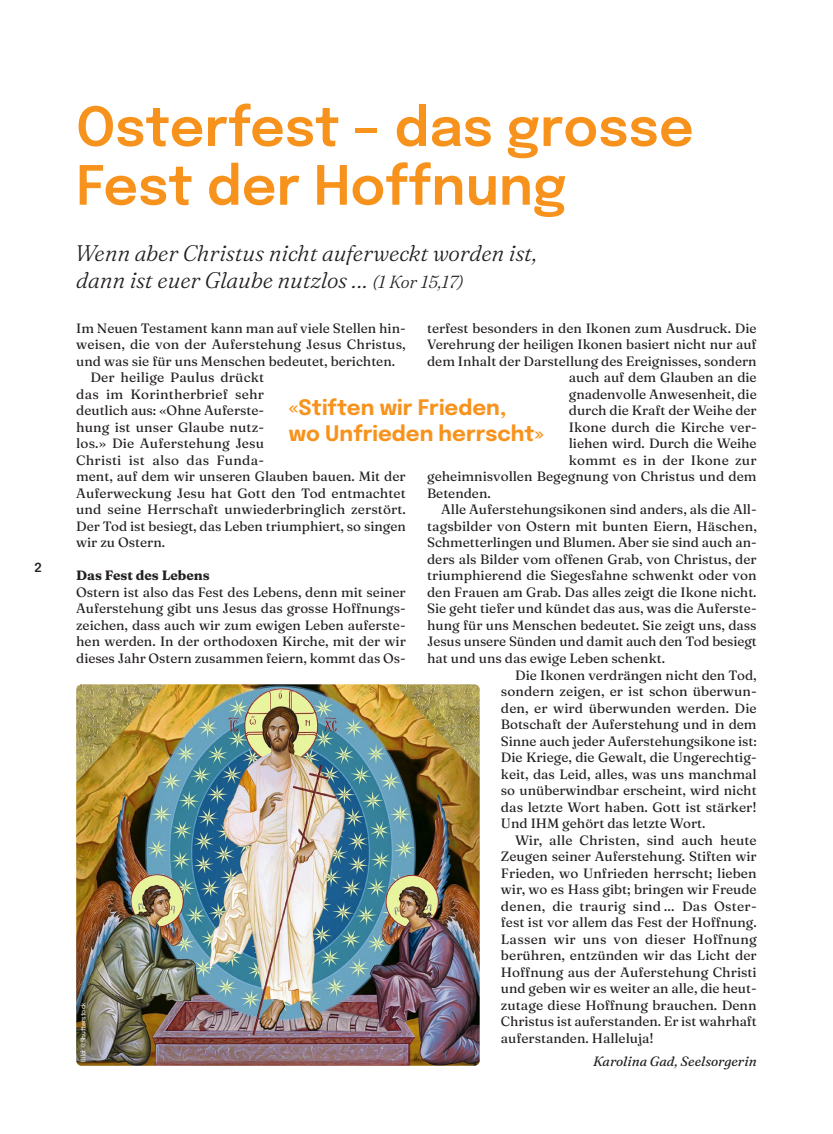
<style>
.page{position:relative;width:833px;height:1134px;background:#fff}
.page>*{position:absolute;margin:0;border:0;box-sizing:border-box;transform-origin:0 0}
.t1{font:600 53.75px/58.8px "Epilogue";color:#f7931d}
.t2{font:italic 300 22.5px/27.5px "Fraunces 9 pt";letter-spacing:-.01em;color:#231f20}
.t3{font:700 21.25px/26.2px "Epilogue";color:#f7931d}
.t4{font:13.5px/16.5px "Fraunces 9 pt";color:#231f20;text-align:justify}
.t5{font:13.5px "Fraunces 9 pt";letter-spacing:.02em;color:#231f20}
.t6{font:italic 13.5px "Fraunces 9 pt";color:#231f20}
.t7{font:700 13.5px "Fraunces 9 pt";color:#231f20}
.t8{font:600 12.5px "Epilogue";color:#231f20}
.t9{font:6.25px "Epilogue";letter-spacing:-.005em;color:#fff}
.s1{font-size:17.5px}
</style>
<div class="page">
<img style="left:76px;top:684px;width:404px;height:382px">
<p class="t8" style="left:34px;top:558px;width:9px">2</p>
<h1 class="t1" style="left:76px;top:94px;width:619px">Osterfest – das grosse<br>Fest der Hoffnung</h1>
<h2 class="t2" style="left:75px;top:237px;width:463px">Wenn aber Christus nicht auferweckt worden ist, dann ist euer Glaube nutzlos … <span class="s1">(1 Kor 15,17)</span></h2>
<p class="t4" style="left:427px;top:319px;width:331px">terfest besonders in den Ikonen zum Ausdruck. Die</p>
<p class="t4" style="left:427px;top:336px;width:331px">Verehrung der heiligen Ikonen basiert nicht nur auf</p>
<p class="t4" style="left:427px;top:352px;width:331px">dem Inhalt der Darstellung des Ereignisses, sondern</p>
<p class="t4" style="left:569px;top:369px;width:189px">auch auf dem Glauben an die</p>
<p class="t4" style="left:569px;top:385px;width:189px">gnadenvolle Anwesenheit, die</p>
<p class="t4" style="left:569px;top:402px;width:189px">durch die Kraft der Weihe der</p>
<p class="t4" style="left:569px;top:418px;width:189px">Ikone durch die Kirche ver-</p>
<p class="t4" style="left:569px;top:435px;width:189px">liehen wird. Durch die Weihe</p>
<p class="t5" style="left:569px;top:450px;width:189px">kommt es in der Ikone zur</p>
<p class="t4" style="left:427px;top:468px;width:331px">geheimnisvollen Begegnung von Christus und dem</p>
<p class="t4" style="left:427px;top:484px;width:65px">Betenden.</p>
<p class="t4" style="left:441px;top:501px;width:317px">Alle Auferstehungsikonen sind anders, als die All-</p>
<p class="t4" style="left:427px;top:517px;width:331px">tagsbilder von Ostern mit bunten Eiern, Häschen,</p>
<p class="t4" style="left:427px;top:534px;width:331px">Schmetterlingen und Blumen. Aber sie sind auch an-</p>
<p class="t4" style="left:427px;top:550px;width:331px">ders als Bilder vom offenen Grab, von Christus, der</p>
<p class="t4" style="left:427px;top:567px;width:331px">triumphierend die Siegesfahne schwenkt oder von</p>
<p class="t4" style="left:427px;top:583px;width:331px">den Frauen am Grab. Das alles zeigt die Ikone nicht.</p>
<p class="t4" style="left:427px;top:600px;width:331px">Sie geht tiefer und kündet das aus, was die Auferste-</p>
<p class="t4" style="left:427px;top:616px;width:331px">hung für uns Menschen bedeutet. Sie zeigt uns, dass</p>
<p class="t4" style="left:427px;top:633px;width:331px">Jesus unsere Sünden und damit auch den Tod besiegt</p>
<p class="t4" style="left:427px;top:649px;width:239px">hat und uns das ewige Leben schenkt.</p>
<p class="t4" style="left:515px;top:666px;width:243px">Die Ikonen verdrängen nicht den Tod,</p>
<p class="t4" style="left:501px;top:682px;width:257px">sondern zeigen, er ist schon überwun-</p>
<p class="t4" style="left:501px;top:699px;width:257px">den, er wird überwunden werden. Die</p>
<p class="t4" style="left:501px;top:715px;width:257px">Botschaft der Auferstehung und in dem</p>
<p class="t4" style="left:501px;top:732px;width:257px">Sinne auch jeder Auferstehungsikone ist:</p>
<p class="t4" style="left:501px;top:748px;width:257px">Die Kriege, die Gewalt, die Ungerechtig-</p>
<p class="t4" style="left:501px;top:765px;width:257px">keit, das Leid, alles, was uns manchmal</p>
<p class="t4" style="left:501px;top:781px;width:257px">so unüberwindbar erscheint, wird nicht</p>
<p class="t4" style="left:501px;top:798px;width:257px">das letzte Wort haben. Gott ist stärker!</p>
<p class="t4" style="left:501px;top:814px;width:206px">Und IHM gehört das letzte Wort.</p>
<p class="t4" style="left:515px;top:831px;width:243px">Wir, alle Christen, sind auch heute</p>
<p class="t4" style="left:501px;top:847px;width:257px">Zeugen seiner Auferstehung. Stiften wir</p>
<p class="t4" style="left:501px;top:864px;width:257px">Frieden, wo Unfrieden herrscht; lieben</p>
<p class="t4" style="left:501px;top:880px;width:257px">wir, wo es Hass gibt; bringen wir Freude</p>
<p class="t5" style="left:501px;top:896px;width:257px">denen, die traurig sind … Das Oster-</p>
<p class="t4" style="left:501px;top:913px;width:257px">fest ist vor allem das Fest der Hoffnung.</p>
<p class="t5" style="left:501px;top:929px;width:257px">Lassen wir uns von dieser Hoffnung</p>
<p class="t4" style="left:501px;top:946px;width:257px">berühren, entzünden wir das Licht der</p>
<p class="t4" style="left:501px;top:963px;width:257px">Hoffnung aus der Auferstehung Christi</p>
<p class="t4" style="left:501px;top:979px;width:257px">und geben wir es weiter an alle, die heut-</p>
<p class="t4" style="left:501px;top:996px;width:257px">zutage diese Hoffnung brauchen. Denn</p>
<p class="t4" style="left:501px;top:1012px;width:257px">Christus ist auferstanden. Er ist wahrhaft</p>
<p class="t4" style="left:501px;top:1029px;width:154px">auferstanden. Halleluja!</p>
<p class="t6" style="left:593px;top:1051px;width:165px">Karolina Gad, Seelsorgerin</p>
<p class="t4" style="left:76px;top:319px;width:331px">Im Neuen Testament kann man auf viele Stellen hin-</p>
<p class="t4" style="left:76px;top:336px;width:331px">weisen, die von der Auferstehung Jesus Christus,</p>
<p class="t4" style="left:76px;top:352px;width:320px">und was sie für uns Menschen bedeutet, berichten.</p>
<p class="t4" style="left:90px;top:369px;width:175px">Der heilige Paulus drückt</p>
<p class="t4" style="left:76px;top:385px;width:189px">das im Korintherbrief sehr</p>
<p class="t4" style="left:76px;top:402px;width:189px">deutlich aus: «Ohne Auferste-</p>
<p class="t4" style="left:76px;top:418px;width:189px">hung ist unser Glaube nutz-</p>
<p class="t4" style="left:76px;top:435px;width:189px">los.» Die Auferstehung Jesu</p>
<p class="t4" style="left:76px;top:451px;width:189px">Christi ist also das Funda-</p>
<p class="t4" style="left:76px;top:468px;width:331px">ment, auf dem wir unseren Glauben bauen. Mit der</p>
<p class="t4" style="left:76px;top:484px;width:331px">Auferweckung Jesu hat Gott den Tod entmachtet</p>
<p class="t4" style="left:76px;top:501px;width:331px">und seine Herrschaft unwiederbringlich zerstört.</p>
<p class="t4" style="left:76px;top:517px;width:331px">Der Tod ist besiegt, das Leben triumphiert, so singen</p>
<p class="t4" style="left:76px;top:534px;width:90px">wir zu Ostern.</p>
<p class="t7" style="left:76px;top:565px;width:135px">Das Fest des Lebens</p>
<p class="t4" style="left:76px;top:583px;width:331px">Ostern ist also das Fest des Lebens, denn mit seiner Auferstehung gibt uns Jesus das grosse Hoffnungs&shy;zeichen, dass auch wir zum ewigen Leben auferste&shy;hen werden. In der orthodoxen Kirche, mit der wir dieses Jahr Ostern zusammen feiern, kommt das Os-</p>
<h3 class="t3" style="left:289px;top:393px;width:256px">«Stiften wir Frieden,<br>wo Unfrieden herrscht»</h3>
<p class="t9" style="left:79px;top:1061px;width:61px;rotate:-90deg">Bild: ©Shutterstock</p>
</div>
